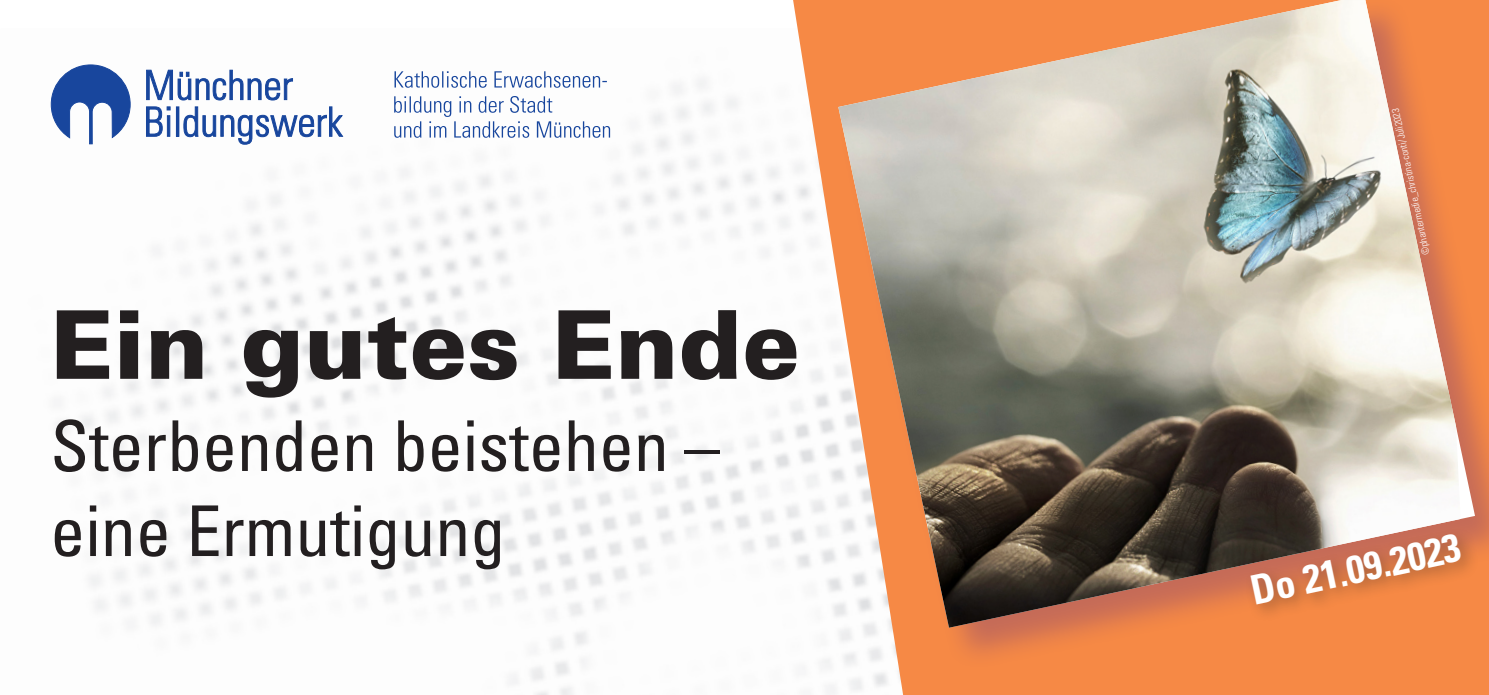
<style>
.page{position:relative;width:1489px;height:695px;background:#fff}
.page>*{position:absolute;margin:0;border:0;box-sizing:border-box;transform-origin:0 0}
.SH_Titel{font:900 95px "Univers LT";color:#231f20}
.SH_Titel-2{font:condensed 70px/85px "Univers";color:#231f20}
.Fließtext{font:700 condensed 40px "Univers";color:#fff}
.Fließtext-2{font:300 condensed 10px "Univers";color:#fff}
</style>
<div class="page">
<img style="left:50px;top:69px;width:743px;height:625px">
<svg style="left:51px;top:64px;width:80px;height:80px"></svg>
<svg style="left:146px;top:107px;width:24px;height:29px"></svg>
<div style="left:176px;top:107px;width:3px;height:29px;border:1px solid #18469d"></div>
<svg style="left:184px;top:107px;width:159px;height:37px"></svg>
<svg style="left:146px;top:70px;width:147px;height:30px"></svg>
<svg style="left:793px;top:0;width:695px;height:694px"></svg>
<div style="left:837px;top:0;width:651px;height:670px;background:#542685;opacity:.3"></div>
<img style="left:838px;top:0;width:622px;height:627px">
<div style="left:1243px;top:527px;width:235px;height:95px;background:#231f20;opacity:.35"></div>
<svg style="left:394px;top:96px;width:216px;height:42px"></svg>
<svg style="left:394px;top:71px;width:213px;height:17px"></svg>
<p class="SH_Titel" style="left:50px;top:285px;width:751px">Ein gutes Ende</p>
<p class="SH_Titel-2" style="left:50px;top:402px;width:670px">Sterbenden beistehen – eine Ermutigung</p>
<p class="Fließtext-2" style="left:1420px;top:256px;width:151px;rotate:-102deg">©phantermedie_christina-conti/Juli2023</p>
<p class="Fließtext" style="left:1246px;top:567px;width:215px;rotate:-12deg">Do 21.09.2023</p>
</div>
